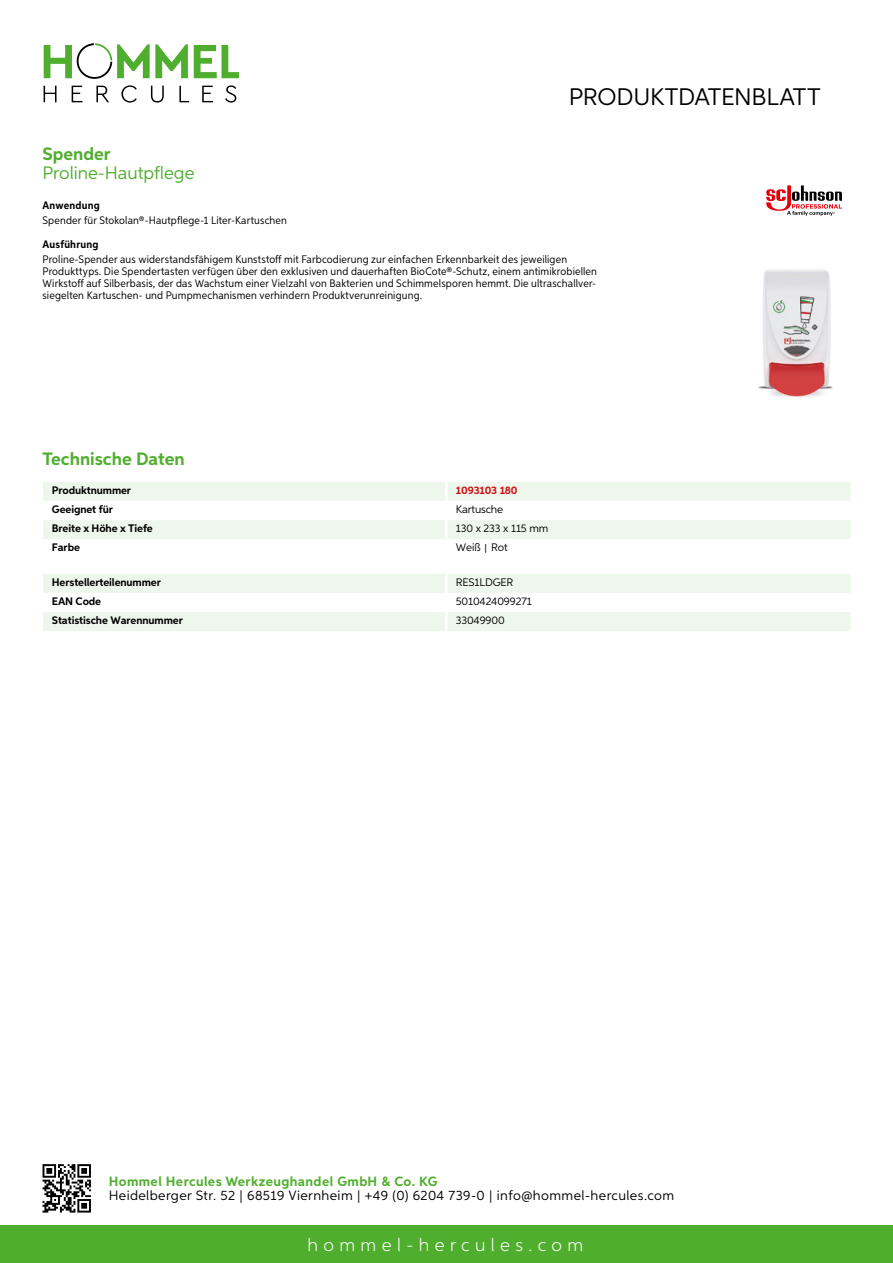
<style>
.page{position:relative;width:893px;height:1263px;background:#fff}
.page>*{position:absolute;margin:0;border:0;box-sizing:border-box;transform-origin:0 0}
.t1{font:24px "Aspira";letter-spacing:-.01em;color:#000}
.t2{font:700 18px "Aspira";color:#50ae2f}
.t3{font:300 18px "Aspira";letter-spacing:.3em;color:#fff}
.t4{font:18px "Aspira";letter-spacing:-.005em;color:#50ae2f}
.t5{font:13.5px "Aspira";letter-spacing:.03em;color:#000}
.t6{font:700 13.5px "Aspira";letter-spacing:.03em;color:#50ae2f}
.t7{font:10.95px/12px "Aspira Nar";letter-spacing:.015em;color:#000}
.t8{font:700 10.95px "Aspira";letter-spacing:-.01em;color:#000}
.t9{font:10.95px "Aspira";letter-spacing:-.01em;color:#000}
.t10{font:700 10.95px "Aspira Nar";letter-spacing:.02em;color:#000}
.t11{font:700 10.95px "Aspira";letter-spacing:-.01em;color:#cd1013}
.s1{font-family:"Wuerth Global";font-size:10.5px}
</style>
<div class="page">
<div style="left:0;top:1226px;width:893px;height:37px;background:#50ae2f"></div>
<svg style="left:43px;top:1164px;width:48px;height:48px"></svg>
<svg style="left:194px;top:45px;width:45px;height:33px"></svg>
<svg style="left:44px;top:43px;width:144px;height:36px"></svg>
<svg style="left:44px;top:86px;width:13px;height:16px"></svg>
<svg style="left:72px;top:86px;width:10px;height:16px"></svg>
<svg style="left:96px;top:86px;width:13px;height:16px"></svg>
<svg style="left:121px;top:85px;width:16px;height:18px"></svg>
<svg style="left:151px;top:86px;width:13px;height:17px"></svg>
<svg style="left:179px;top:86px;width:10px;height:16px"></svg>
<svg style="left:202px;top:86px;width:11px;height:16px"></svg>
<svg style="left:225px;top:85px;width:11px;height:18px"></svg>
<div style="left:43px;top:482px;width:807px;height:19px;background:#eef7eb"></div>
<div style="left:43px;top:520px;width:807px;height:19px;background:#eef7eb"></div>
<hr style="left:445px;top:482px;width:3px;height:19px;background:#fff">
<hr style="left:445px;top:520px;width:3px;height:19px;background:#fff">
<svg style="left:43px;top:574px;width:807px;height:57px"></svg>
<hr style="left:445px;top:612px;width:3px;height:19px;background:#fff">
<img style="left:758px;top:269px;width:75px;height:128px">
<svg style="left:766px;top:185px;width:76px;height:31px"></svg>
<h1 class="t1" style="left:569px;top:82px;width:253px">Produktdatenblatt</h1>
<h2 class="t2" style="left:43px;top:142px;width:70px">Spender</h2>
<h2 class="t4" style="left:43px;top:162px;width:153px">Proline-Hautpflege</h2>
<p class="t10" style="left:43px;top:199px;width:59px">Anwendung</p>
<p class="t7" style="left:43px;top:214px;width:246px">Spender für Stokolan®-Hautpflege-1 Liter-Kartuschen</p>
<p class="t10" style="left:43px;top:237px;width:58px">Ausführung</p>
<p class="t7" style="left:43px;top:253px;width:556px">Proline-Spender aus widerstandsfähigem Kunststoff mit Farbcodierung zur einfachen Erkennbarkeit des jeweiligen Produkttyps. Die Spendertasten verfügen über den exklusiven und dauerhaften BioCote®-Schutz, einem antimikrobiellen Wirkstoff auf Silberbasis, der das Wachstum einer Vielzahl von Bakterien und Schimmelsporen hemmt. Die ultraschallver&shy;siegelten Kartuschen- und Pumpmechanismen verhindern Produktverunreinigung.</p>
<h2 class="t2" style="left:43px;top:448px;width:144px">Technische Daten</h2>
<p class="t8" style="left:52px;top:483px;width:81px">Produktnummer</p>
<p class="t11" style="left:456px;top:483px;width:63px">1093103 180</p>
<p class="t8" style="left:52px;top:502px;width:62px">Geeignet für</p>
<p class="t9" style="left:456px;top:502px;width:49px">Kartusche</p>
<p class="t8" style="left:52px;top:521px;width:103px">Breite x Höhe x Tiefe</p>
<p class="t9" style="left:456px;top:522px;width:94px">130 x 233 x 115 mm</p>
<p class="t8" style="left:52px;top:541px;width:30px">Farbe</p>
<p class="t9" style="left:456px;top:541px;width:53px">Weiß <span class="s1">|</span> Rot</p>
<p class="t8" style="left:52px;top:575px;width:111px">Herstellerteilenummer</p>
<p class="t9" style="left:456px;top:575px;width:52px">RES1LDGER</p>
<p class="t8" style="left:52px;top:594px;width:51px">EAN Code</p>
<p class="t9" style="left:456px;top:594px;width:77px">5010424099271</p>
<p class="t8" style="left:52px;top:613px;width:132px">Statistische Warennummer</p>
<p class="t9" style="left:456px;top:613px;width:50px">33049900</p>
<p class="t6" style="left:109px;top:1172px;width:330px">Hommel Hercules Werkzeughandel GmbH &amp; Co. KG</p>
<p class="t5" style="left:109px;top:1187px;width:567px">Heidelberger Str. 52 | 68519 Viernheim | +49 (0) 6204 739-0 | info@hommel-hercules.com</p>
<h2 class="t3" style="left:307px;top:1234px;width:277px">hommel-hercules.com</h2>
</div>
